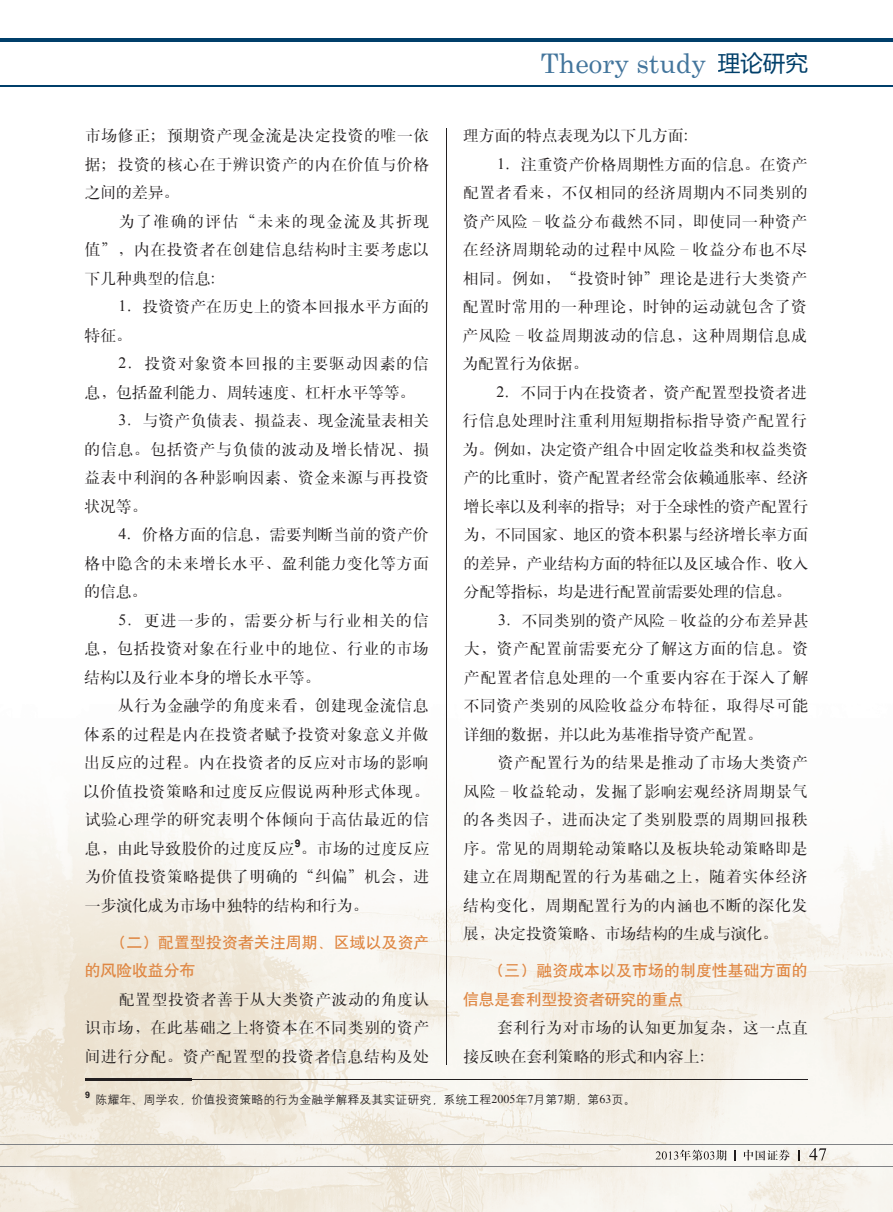
<style>
.page{position:relative;width:893px;height:1212px;background:#fff}
.page>*{position:absolute;margin:0;border:0;box-sizing:border-box;transform-origin:0 0}
.t1{font:27px "Century";color:#43759c}
.t2{font:15.75px/28.5px "H Ya 1 gj";letter-spacing:.045em;color:#231f20;text-align:justify}
.t3{font:15.75px/28.5px "H Ya 1 gj";letter-spacing:.01em;color:#231f20}
.t4{font:15.75px "H Ya 1 gj";color:#231f20}
.t5{font:15.75px "H Ya 1 gj";letter-spacing:-.005em;color:#231f20}
.t6{font:15.75px/28.5px "H Yb 1 gj";letter-spacing:.015em;color:#df8641}
.t7{font:15.75px "H Ya 1 gj";letter-spacing:.065em;color:#231f20}
.t8{font:15.75px "H Ya 1 gj";letter-spacing:.025em;color:#231f20}
.t9{font:15.75px "H Ya 1 gj";letter-spacing:-.01em;color:#231f20}
.t10{font:12px "H Yg 2 gj";color:#231f20}
.s1{font-family:"Microsoft Ya Hei";font-size:22.5px;color:#003f6a}
.s2{font-family:"Times New Roman"}
</style>
<div class="page">
<img style="left:0;top:810px;width:893px;height:402px">
<hr style="left:0;top:86px;width:893px;height:1px;background:#003f6a">
<hr style="left:0;top:38px;width:893px;height:3px;background:#003f6a">
<img style="left:809px;top:1148px;width:17px;height:12px">
<img style="left:656px;top:1151px;width:22px;height:8px">
<img style="left:680px;top:1149px;width:22px;height:11px">
<svg style="left:704px;top:1151px;width:10px;height:8px"></svg>
<img style="left:716px;top:1150px;width:23px;height:10px">
<img style="left:744px;top:1150px;width:46px;height:10px">
<hr style="left:0;top:1144px;width:893px;height:1px;background:#808285">
<hr style="left:0;top:1166px;width:893px;height:1px;background:#808285">
<hr style="left:85px;top:1079px;width:723px;height:1px;background:#231f20">
<hr style="left:85px;top:1078px;width:106px;height:2px;background:#231f20">
<hr style="left:446px;top:128px;width:1px;height:936px;background:#231f20">
<h1 class="t1" style="left:541px;top:41px;width:269px">Theory study <span class="s1">理论研究</span></h1>
<p class="t2" style="left:85px;top:121px;width:346px">市场修正；预期资产现金流是决定投资的唯一依据；投资的核心在于辨识资产的内在价值与价格之间的差异。</p>
<p class="t2" style="left:85px;top:207px;width:346px;text-indent:34px">为了准确的评估“未来的现金流及其折现值”，内在投资者在创建信息结构时主要考虑以下几种典型的信息：</p>
<p class="t3" style="left:85px;top:292px;width:346px;text-indent:34px"><span class="s2">1</span>．投资资产在历史上的资本回报水平方面的特征。</p>
<p class="t7" style="left:119px;top:355px;width:312px"><span class="s2">2</span>．投资对象资本回报的主要驱动因素的信</p>
<p class="t4" style="left:85px;top:384px;width:332px">息，包括盈利能力、周转速度、杠杆水平等等。</p>
<p class="t3" style="left:119px;top:406px;width:312px"><span class="s2">3</span>．与资产负债表、损益表、现金流量表相关</p>
<p class="t2" style="left:85px;top:435px;width:346px">的信息。包括资产与负债的波动及增长情况、损</p>
<p class="t2" style="left:85px;top:463px;width:346px">益表中利润的各种影响因素、资金来源与再投资</p>
<p class="t2" style="left:84px;top:492px;width:64px">状况等。</p>
<p class="t3" style="left:118px;top:520px;width:312px"><span class="s2">4</span>．价格方面的信息，需要判断当前的资产价</p>
<p class="t2" style="left:84px;top:549px;width:346px">格中隐含的未来增长水平、盈利能力变化等方面</p>
<p class="t2" style="left:84px;top:577px;width:64px">的信息。</p>
<p class="t7" style="left:118px;top:612px;width:312px"><span class="s2">5</span>．更进一步的，需要分析与行业相关的信</p>
<p class="t2" style="left:84px;top:634px;width:346px">息，包括投资对象在行业中的地位、行业的市场</p>
<p class="t4" style="left:84px;top:669px;width:238px">结构以及行业本身的增长水平等。</p>
<p class="t2" style="left:118px;top:691px;width:312px">从行为金融学的角度来看，创建现金流信息</p>
<p class="t2" style="left:84px;top:720px;width:346px">体系的过程是内在投资者赋予投资对象意义并做</p>
<p class="t2" style="left:84px;top:748px;width:346px">出反应的过程。内在投资者的反应对市场的影响</p>
<p class="t2" style="left:84px;top:777px;width:347px">以价值投资策略和过度反应假说两种形式体现。</p>
<p class="t2" style="left:85px;top:805px;width:346px">试验心理学的研究表明个体倾向于高估最近的信</p>
<p class="t8" style="left:85px;top:840px;width:346px">息，由此导致股价的过度反应<sup>9</sup>。市场的过度反应</p>
<p class="t2" style="left:85px;top:862px;width:346px">为价值投资策略提供了明确的“纠偏”机会，进</p>
<p class="t4" style="left:85px;top:897px;width:285px">一步演化成为市场中独特的结构和行为。</p>
<p class="t6" style="left:85px;top:928px;width:346px;text-indent:26px">（二）配置型投资者关注周期、区域以及资产的风险收益分布</p>
<p class="t2" style="left:85px;top:985px;width:346px;text-indent:34px">配置型投资者善于从大类资产波动的角度认识市场，在此基础之上将资本在不同类别的资产间进行分配。资产配置型的投资者信息结构及处</p>
<p class="t4" style="left:463px;top:127px;width:238px">理方面的特点表现为以下几方面：</p>
<p class="t3" style="left:497px;top:150px;width:312px"><span class="s2">1</span>．注重资产价格周期性方面的信息。在资产</p>
<p class="t2" style="left:463px;top:178px;width:346px">配置者看来，不仅相同的经济周期内不同类别的</p>
<p class="t2" style="left:463px;top:207px;width:346px">资产风险－收益分布截然不同，即使同一种资产</p>
<p class="t2" style="left:463px;top:235px;width:346px">在经济周期轮动的过程中风险－收益分布也不尽</p>
<p class="t2" style="left:463px;top:264px;width:346px">相同。例如，“投资时钟”理论是进行大类资产</p>
<p class="t2" style="left:463px;top:292px;width:346px">配置时常用的一种理论，时钟的运动就包含了资</p>
<p class="t2" style="left:463px;top:321px;width:346px">产风险－收益周期波动的信息，这种周期信息成</p>
<p class="t4" style="left:462px;top:355px;width:128px">为配置行为依据。</p>
<p class="t3" style="left:496px;top:378px;width:312px"><span class="s2">2</span>．不同于内在投资者，资产配置型投资者进</p>
<p class="t2" style="left:462px;top:406px;width:346px">行信息处理时注重利用短期指标指导资产配置行</p>
<p class="t5" style="left:462px;top:441px;width:347px">为。例如，决定资产组合中固定收益类和权益类资</p>
<p class="t5" style="left:464px;top:469px;width:346px">产的比重时，资产配置者经常会依赖通胀率、经济</p>
<p class="t5" style="left:464px;top:498px;width:346px">增长率以及利率的指导；对于全球性的资产配置行</p>
<p class="t5" style="left:464px;top:526px;width:346px">为，不同国家、地区的资本积累与经济增长率方面</p>
<p class="t5" style="left:464px;top:555px;width:346px">的差异，产业结构方面的特征以及区域合作、收入</p>
<p class="t9" style="left:464px;top:583px;width:329px">分配等指标，均是进行配置前需要处理的信息。</p>
<p class="t3" style="left:498px;top:606px;width:312px"><span class="s2">3</span>．不同类别的资产风险－收益的分布差异甚</p>
<p class="t2" style="left:464px;top:634px;width:346px">大，资产配置前需要充分了解这方面的信息。资</p>
<p class="t2" style="left:464px;top:663px;width:346px">产配置者信息处理的一个重要内容在于深入了解</p>
<p class="t2" style="left:464px;top:691px;width:346px">不同资产类别的风险收益分布特征，取得尽可能</p>
<p class="t4" style="left:464px;top:726px;width:301px">详细的数据，并以此为基准指导资产配置。</p>
<p class="t2" style="left:498px;top:748px;width:312px">资产配置行为的结果是推动了市场大类资产</p>
<p class="t2" style="left:464px;top:777px;width:346px">风险－收益轮动，发掘了影响宏观经济周期景气</p>
<p class="t2" style="left:463px;top:805px;width:346px">的各类因子，进而决定了类别股票的周期回报秩</p>
<p class="t2" style="left:463px;top:834px;width:346px">序。常见的周期轮动策略以及板块轮动策略即是</p>
<p class="t2" style="left:463px;top:862px;width:346px">建立在周期配置的行为基础之上，随着实体经济</p>
<p class="t2" style="left:463px;top:891px;width:346px">结构变化，周期配置行为的内涵也不断的深化发</p>
<p class="t4" style="left:463px;top:926px;width:317px">展，决定投资策略、市场结构的生成与演化。</p>
<p class="t6" style="left:463px;top:956px;width:346px;text-indent:26px">（三）融资成本以及市场的制度性基础方面的信息是套利型投资者研究的重点</p>
<p class="t2" style="left:463px;top:1013px;width:346px;text-indent:34px">套利行为对市场的认知更加复杂，这一点直接反映在套利策略的形式和内容上：</p>
<p class="t10" style="left:85px;top:1093px;width:552px"><sup>9</sup> 陈耀年、周学农，价值投资策略的行为金融学解释及其实证研究，系统工程<span class="s2">2005</span>年<span class="s2">7</span>月第<span class="s2">7</span>期，第<span class="s2">63</span>页。</p>
</div>
